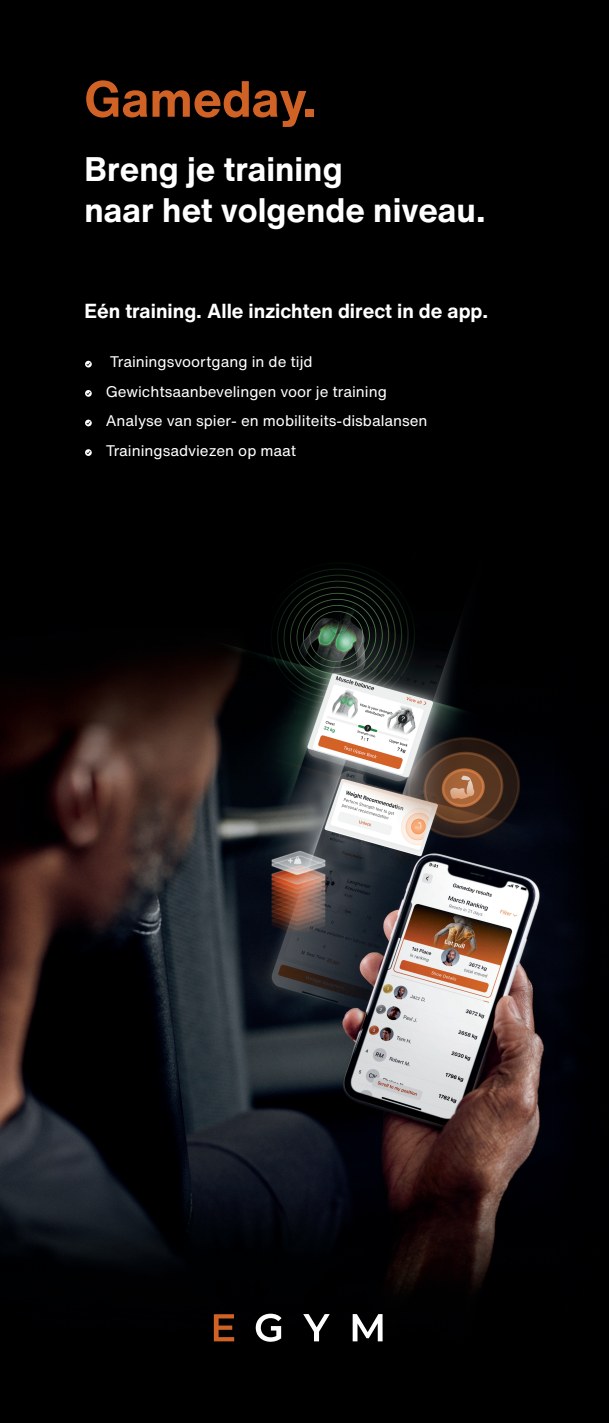
<style>
.page{position:relative;width:609px;height:1423px;background:#fff}
.page>*{position:absolute;margin:0;border:0;box-sizing:border-box;transform-origin:0 0}
.t1{font:700 50px "Helvetica Now Text";color:#d16226}
.t2{font:700 33.5px/41px "Helvetica Now Text";color:#fff}
.t3{font:700 20px "Helvetica Now Text";color:#fff}
.t4{font:15.12px/29.5px "Helvetica Now Text";color:#fff}
</style>
<div class="page">
<img style="left:0;top:0;width:608px;height:1423px">
<svg style="left:255px;top:1314px;width:26px;height:28px"></svg>
<svg style="left:303px;top:1314px;width:26px;height:27px"></svg>
<svg style="left:352px;top:1314px;width:30px;height:27px"></svg>
<svg style="left:214px;top:1314px;width:20px;height:27px"></svg>
<svg style="left:85px;top:361px;width:7px;height:7px"></svg>
<svg style="left:85px;top:390px;width:7px;height:7px"></svg>
<svg style="left:85px;top:420px;width:7px;height:6px"></svg>
<svg style="left:85px;top:449px;width:7px;height:7px"></svg>
<h1 class="t1" style="left:84px;top:61px;width:233px">Gameday.</h1>
<h2 class="t2" style="left:84px;top:148px;width:402px">Breng je training<br>naar het volgende niveau.</h2>
<h3 class="t3" style="left:84px;top:296px;width:405px">Eén training. Alle inzichten direct in de app.</h3>
<p class="t4" style="left:106px;top:347px;width:323px">Trainingsvoortgang in de tijd Gewichtsaanbevelingen voor je training Analyse van spier- en mobiliteits-disbalansen Trainingsadviezen op maat</p>
</div>
